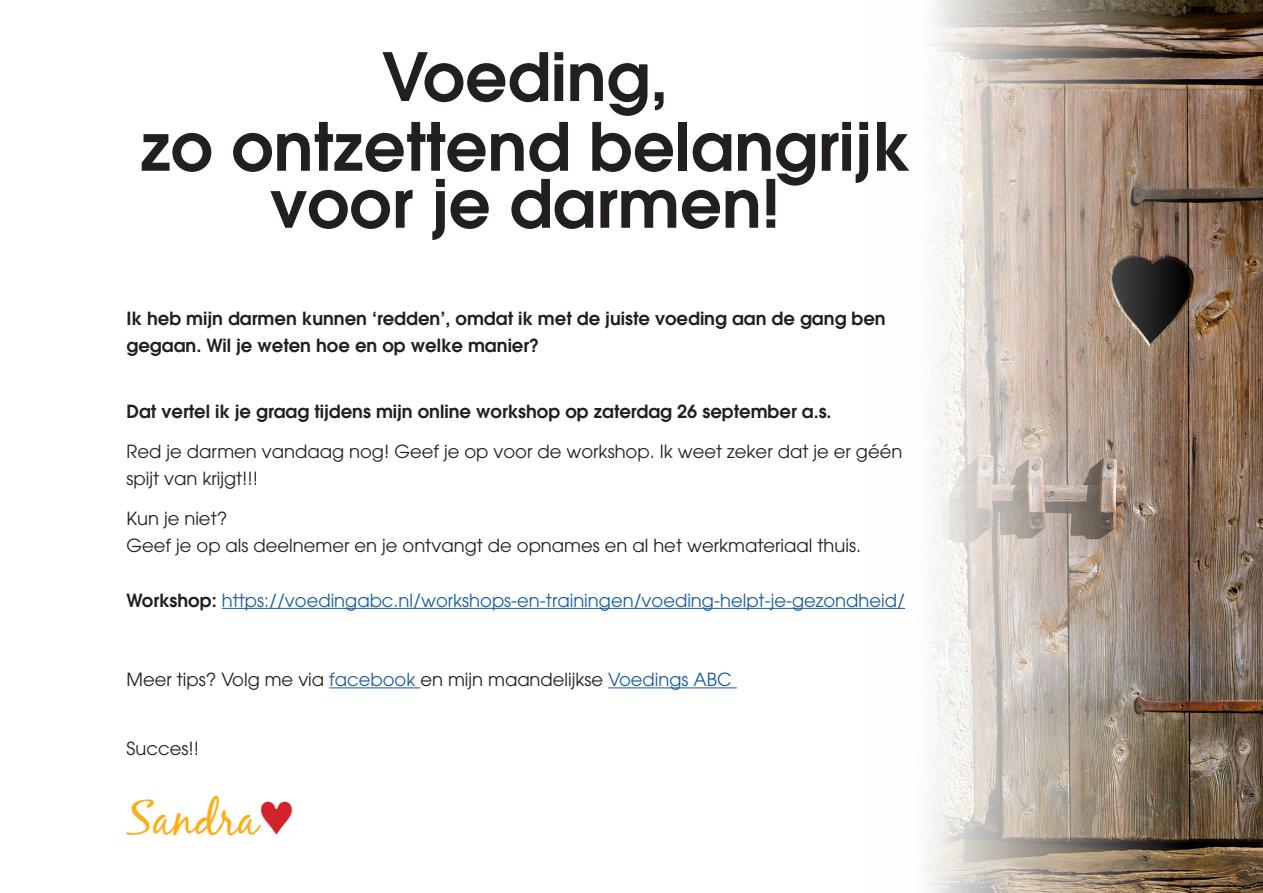
<style>
.page{position:relative;width:1263px;height:893px;background:#fff}
.page>*{position:absolute;margin:0;border:0;box-sizing:border-box;transform-origin:0 0}
.platte_tekst_opsommi{font:600 66px/57px "Avant Garde";color:#231f20;text-align:center}
.kopje{font:48px "Black Jack";color:#faaf18}
.platte_tekst_opsommi-2{font:600 18px/27px "Avant Garde";color:#231f20}
.platte_tekst_opsommi-3{font:18px/27px "Avant Garde";color:#231f20}
.platte_tekst_opsommi-4{font:18px "Avant Garde";color:#175d9e}
.kopje-2{font:18px "Avant Garde";color:#231f20}
.s1{font-weight:600;color:#231f20}
.s2{color:#175d9e}
.s3{color:#d1232a}
</style>
<div class="page">
<hr style="left:222px;top:608px;width:683px;height:1px;background:#175d9e">
<hr style="left:329px;top:687px;width:91px;height:1px;background:#175d9e">
<hr style="left:608px;top:687px;width:129px;height:1px;background:#175d9e">
<img style="left:864px;top:0;width:399px;height:893px">
<p class="platte_tekst_opsommi" style="left:382px;top:47px;width:288px">Voeding,</p>
<p class="platte_tekst_opsommi" style="left:140px;top:117px;width:771px">zo ontzettend belangrijk voor je darmen!</p>
<p class="platte_tekst_opsommi-2" style="left:126px;top:304px;width:761px">Ik heb mijn darmen kunnen ‘redden’, omdat ik met de juiste voeding aan de gang ben gegaan. Wil je weten hoe en op welke manier?</p>
<p class="platte_tekst_opsommi-2" style="left:126px;top:398px;width:707px">Dat vertel ik je graag tijdens mijn online workshop op zaterdag 26 september a.s.</p>
<p class="platte_tekst_opsommi-3" style="left:126px;top:438px;width:777px">Red je darmen vandaag nog! Geef je op voor de workshop. Ik weet zeker dat je er géén spijt van krijgt!!!</p>
<p class="platte_tekst_opsommi-3" style="left:126px;top:505px;width:736px">Kun je niet?<br>Geef je op als deelnemer en je ontvangt de opnames en al het werkmateriaal thuis.</p>
<p class="platte_tekst_opsommi-4" style="left:126px;top:589px;width:780px"><span class="s1">Workshop:</span> https://voedingabc.nl/workshops-en-trainingen/voeding-helpt-je-gezondheid/</p>
<p class="kopje-2" style="left:126px;top:669px;width:607px">Meer tips? Volg me via <span class="s2">facebook</span> en mijn maandelijkse <span class="s2">Voedings ABC</span></p>
<p class="kopje-2" style="left:126px;top:738px;width:74px">Succes!!</p>
<p class="kopje" style="left:126px;top:789px;width:169px">Sandra<span class="s3">♥</span></p>
</div>
